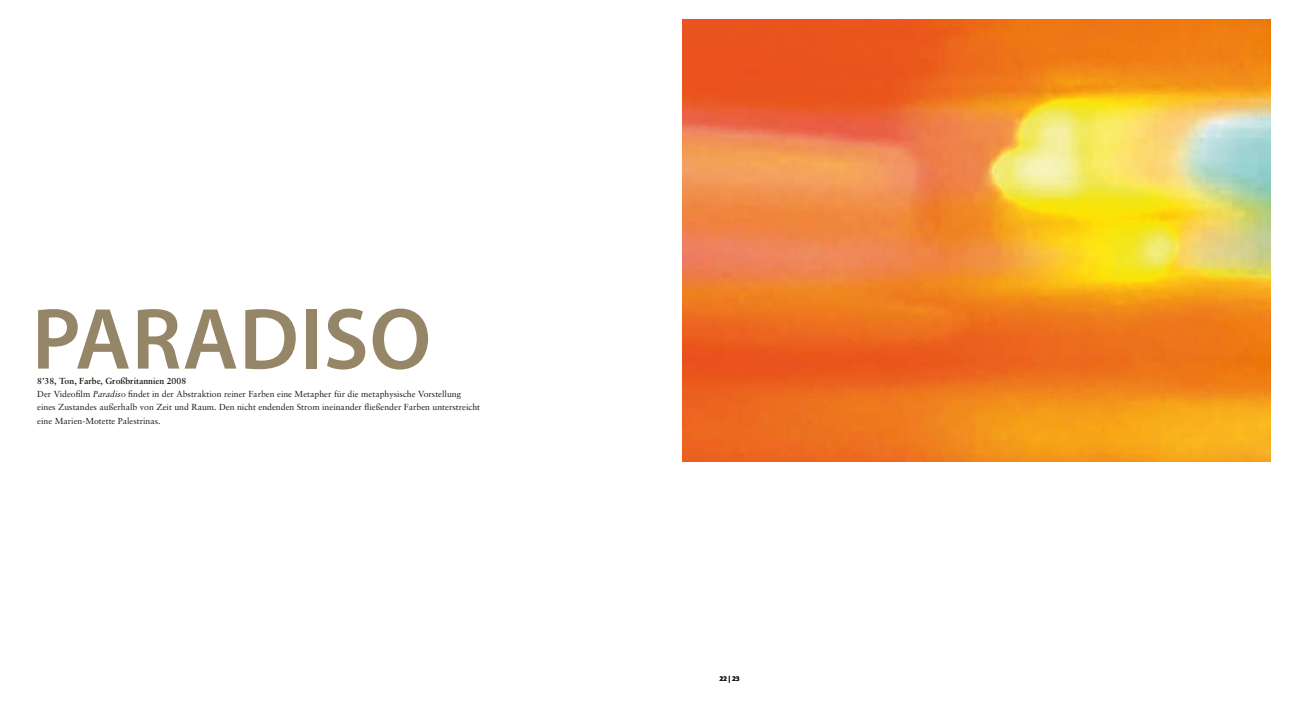
<style>
.page{position:relative;width:1290px;height:720px;background:#fff}
.page>*{position:absolute;margin:0;border:0;box-sizing:border-box;transform-origin:0 0}
.t1{font:600 87.5px "Myriad Pro";letter-spacing:.01em;color:#948667}
.t2{font:8.75px/13.1px "Sabon";color:#1a1a18}
.t3{font:700 7px "Myriad Pro";color:#1a1a18}
.s1{font-weight:700}
.s2{font-style:italic}
</style>
<div class="page">
<img style="left:682px;top:20px;width:588px;height:441px">
<h1 class="t1" style="left:32px;top:283px;width:401px">PARADISO</h1>
<p class="t2" style="left:37px;top:374px;width:444px"><span class="s1">8’38, Ton, Farbe, Großbritannien 2008<br></span>Der Videofilm <span class="s2">Paradiso</span> findet in der Abstraktion reiner Farben eine Metapher für die metaphysische Vorstellung eines Zustandes außerhalb von Zeit und Raum. Den nicht endenden Strom ineinander fließender Farben unterstreicht eine Marien-Motette Palestrinas.</p>
<p class="t3" style="left:719px;top:674px;width:22px">22 | 23</p>
</div>
